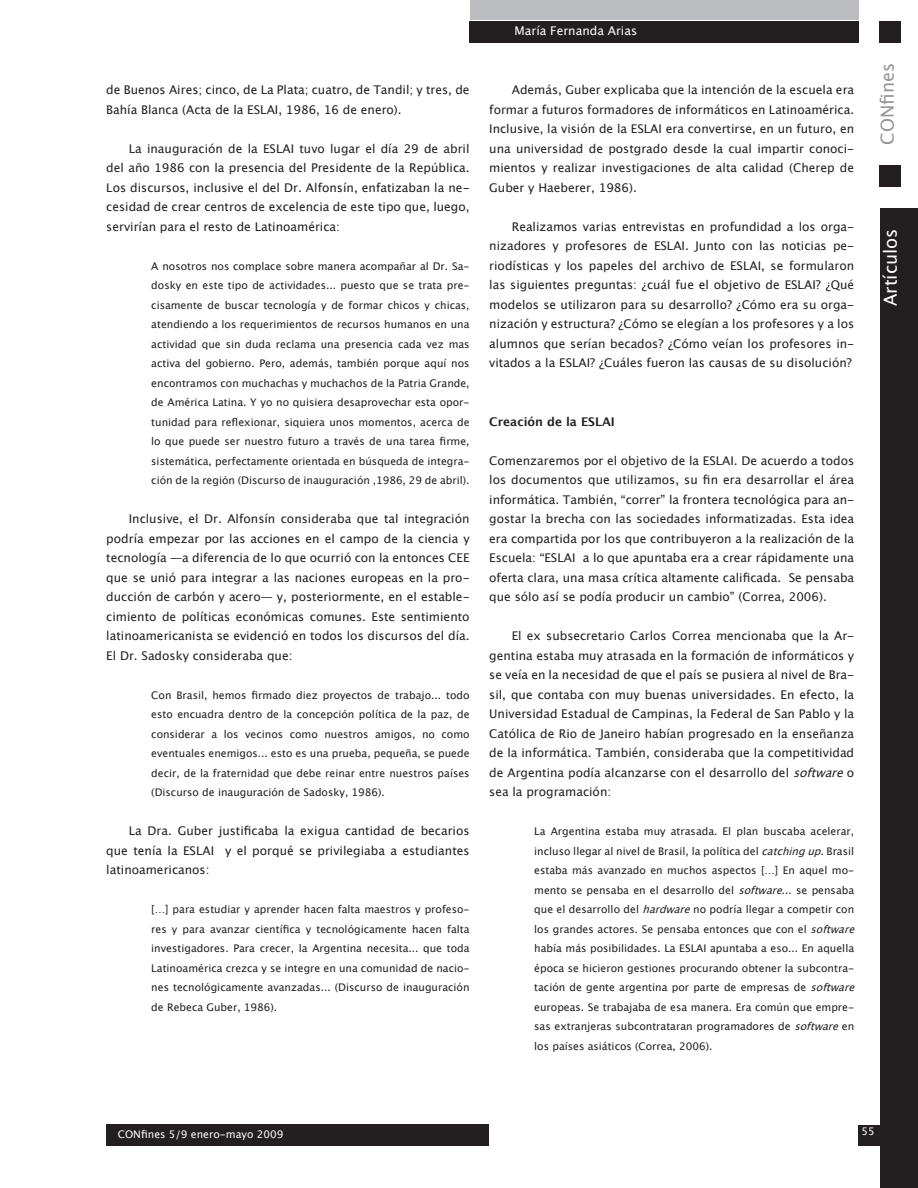
<style>
.page{position:relative;width:918px;height:1188px;background:#fff}
.page>*{position:absolute;margin:0;border:0;box-sizing:border-box;transform-origin:0 0}
.t1{font:18px "Lucida Grande";color:#fff}
.t2{font:18px "Lucida Grande";color:#939598}
.ARTICULO_Parrafo_nor{font:12px/19.5px "Lucida Grande";color:#231f20;text-align:justify}
.ARTICULO_Primer_parr{font:12px/19.5px "Lucida Grande";color:#231f20;text-align:justify}
.t3{font:12px "Lucida Grande";color:#fff}
.ARTICULO_Subtitulo2{font:700 12px "Lucida Grande";color:#231f20}
.ARTICULO_Cita_de_par{font:10.5px/19.5px "Lucida Grande";color:#231f20;text-align:justify}
.t4{font:10.5px "Lucida Grande";color:#fdfdfd}
.s1{font-style:italic}
</style>
<div class="page">
<div style="left:106px;top:1124px;width:383px;height:21px;background:#231f20"></div>
<div style="left:880px;top:208px;width:38px;height:980px;background:#231f20"></div>
<div style="left:469px;top:21px;width:389px;height:21px;background:#231f20"></div>
<div style="left:470px;top:0;width:388px;height:19px;background:#bcbdc0"></div>
<div style="left:879px;top:21px;width:22px;height:21px;background:#231f20"></div>
<div style="left:879px;top:166px;width:22px;height:21px;background:#231f20"></div>
<div style="left:858px;top:1125px;width:42px;height:20px;background:#231f20"></div>
<p class="t3" style="left:515px;top:24px;width:124px">María Fernanda Arias</p>
<p class="ARTICULO_Parrafo_nor" style="left:106px;top:81px;width:365px">de Buenos Aires; cinco, de La Plata; cuatro, de Tandil; y tres, de<br>Bahía Blanca (Acta de la ESLAI, 1986, 16 de enero).</p>
<p class="ARTICULO_Parrafo_nor" style="left:106px;top:139px;width:365px;text-indent:23px">La inauguración de la ESLAI tuvo lugar el día 29 de abril del año 1986 con la presencia del Presidente de la República.<br>Los discursos, inclusive el del Dr. Alfonsín, enfatizaban la ne&shy;cesidad de crear centros de excelencia de este tipo que, luego, servirían para el resto de Latinoamérica:</p>
<p class="ARTICULO_Cita_de_par" style="left:151px;top:257px;width:320px">A nosotros nos complace sobre manera acompañar al Dr. Sa&shy;dosky en este tipo de actividades... puesto que se trata pre&shy;cisamente de buscar tecnología y de formar chicos y chicas, atendiendo a los requerimientos de recursos humanos en una actividad que sin duda reclama una presencia cada vez mas activa del gobierno. Pero, además, también porque aquí nos encontramos con muchachas y muchachos de la Patria Grande, de América Latina. Y yo no quisiera desaprovechar esta opor&shy;tunidad para reflexionar, siquiera unos momentos, acerca de lo que puede ser nuestro futuro a través de una tarea firme, sistemática, perfectamente orientada en búsqueda de integra&shy;ción de la región (Discurso de inauguración ,1986, 29 de abril).</p>
<p class="ARTICULO_Parrafo_nor" style="left:106px;top:510px;width:365px;text-indent:23px">Inclusive, el Dr. Alfonsín consideraba que tal integración podría empezar por las acciones en el campo de la ciencia y tecnología —a diferencia de lo que ocurrió con la entonces CEE que se unió para integrar a las naciones europeas en la pro&shy;ducción de carbón y acero— y, posteriormente, en el estable&shy;cimiento de políticas económicas comunes. Este sentimiento latinoamericanista se evidenció en todos los discursos del día.<br>El Dr. Sadosky consideraba que:</p>
<p class="ARTICULO_Cita_de_par" style="left:151px;top:686px;width:320px">Con Brasil, hemos firmado diez proyectos de trabajo... todo esto encuadra dentro de la concepción política de la paz, de considerar a los vecinos como nuestros amigos, no como eventuales enemigos... esto es una prueba, pequeña, se puede decir, de la fraternidad que debe reinar entre nuestros países (Discurso de inauguración de Sadosky, 1986).</p>
<p class="ARTICULO_Parrafo_nor" style="left:106px;top:822px;width:365px;text-indent:23px">La Dra. Guber justificaba la exigua cantidad de becarios que tenía la ESLAI y el porqué se privilegiaba a estudiantes latinoamericanos:</p>
<p class="ARTICULO_Cita_de_par" style="left:151px;top:900px;width:320px">[…] para estudiar y aprender hacen falta maestros y profeso&shy;res y para avanzar científica y tecnológicamente hacen falta investigadores. Para crecer, la Argentina necesita... que toda Latinoamérica crezca y se integre en una comunidad de nacio&shy;nes tecnológicamente avanzadas... (Discurso de inauguración de Rebeca Guber, 1986).</p>
<p class="ARTICULO_Parrafo_nor" style="left:489px;top:81px;width:366px;text-indent:23px">Además, Guber explicaba que la intención de la escuela era formar a futuros formadores de informáticos en Latinoamérica.<br>Inclusive, la visión de la ESLAI era convertirse, en un futuro, en una universidad de postgrado desde la cual impartir conoci&shy;mientos y realizar investigaciones de alta calidad (Cherep de Guber y Haeberer, 1986).</p>
<p class="ARTICULO_Parrafo_nor" style="left:489px;top:217px;width:366px;text-indent:23px">Realizamos varias entrevistas en profundidad a los orga&shy;nizadores y profesores de ESLAI. Junto con las noticias pe&shy;riodísticas y los papeles del archivo de ESLAI, se formularon las siguientes preguntas: ¿cuál fue el objetivo de ESLAI? ¿Qué modelos se utilizaron para su desarrollo? ¿Cómo era su orga&shy;nización y estructura? ¿Cómo se elegían a los profesores y a los alumnos que serían becados? ¿Cómo veían los profesores in&shy;vitados a la ESLAI? ¿Cuáles fueron las causas de su disolución?</p>
<p class="ARTICULO_Subtitulo2" style="left:489px;top:412px;width:127px">Creación de la ESLAI</p>
<p class="ARTICULO_Primer_parr" style="left:489px;top:451px;width:366px">Comenzaremos por el objetivo de la ESLAI. De acuerdo a todos los documentos que utilizamos, su fin era desarrollar el área informática. También, “correr” la frontera tecnológica para an&shy;gostar la brecha con las sociedades informatizadas. Esta idea era compartida por los que contribuyeron a la realización de la Escuela: “ESLAI a lo que apuntaba era a crear rápidamente una oferta clara, una masa crítica altamente calificada. Se pensaba que sólo así se podía producir un cambio” (Correa, 2006).</p>
<p class="ARTICULO_Parrafo_nor" style="left:489px;top:627px;width:366px;text-indent:23px">El ex subsecretario Carlos Correa mencionaba que la Ar&shy;gentina estaba muy atrasada en la formación de informáticos y se veía en la necesidad de que el país se pusiera al nivel de Bra&shy;sil, que contaba con muy buenas universidades. En efecto, la Universidad Estadual de Campinas, la Federal de San Pablo y la Católica de Rio de Janeiro habían progresado en la enseñanza de la informática. También, consideraba que la competitividad de Argentina podía alcanzarse con el desarrollo del <span class="s1">software</span>o sea la programación:</p>
<p class="ARTICULO_Cita_de_par" style="left:534px;top:822px;width:327px;text-align:left">La Argentina estaba muy atrasada. El plan buscaba acelerar, incluso llegar al nivel de Brasil, la política del <span class="s1">catchingup</span>. Brasil estaba más avanzado en muchos aspectos […] En aquel mo&shy;mento se pensaba en el desarrollo del <span class="s1">software</span>... se pensaba que el desarrollo del <span class="s1">hardware</span>no podría llegar a competir con los grandes actores. Se pensaba entonces que con el <span class="s1">software </span>había más posibilidades. La ESLAI apuntaba a eso... En aquella época se hicieron gestiones procurando obtener la subcontra&shy;tación de gente argentina por parte de empresas de <span class="s1">software </span>europeas. Se trabajaba de esa manera. Era común que empre&shy;sas extranjeras subcontrataran programadores de <span class="s1">software</span>en los países asiáticos (Correa, 2006).</p>
<h1 class="t2" style="left:877px;top:145px;width:83px;rotate:-90deg">CONfines</h1>
<h1 class="t1" style="left:880px;top:306px;width:79px;rotate:-90deg">Artículos</h1>
<p class="t4" style="left:118px;top:1129px;width:167px">CONfines 5/9 enero-mayo 2009</p>
<p class="t4" style="left:862px;top:1126px;width:15px">55</p>
</div>
